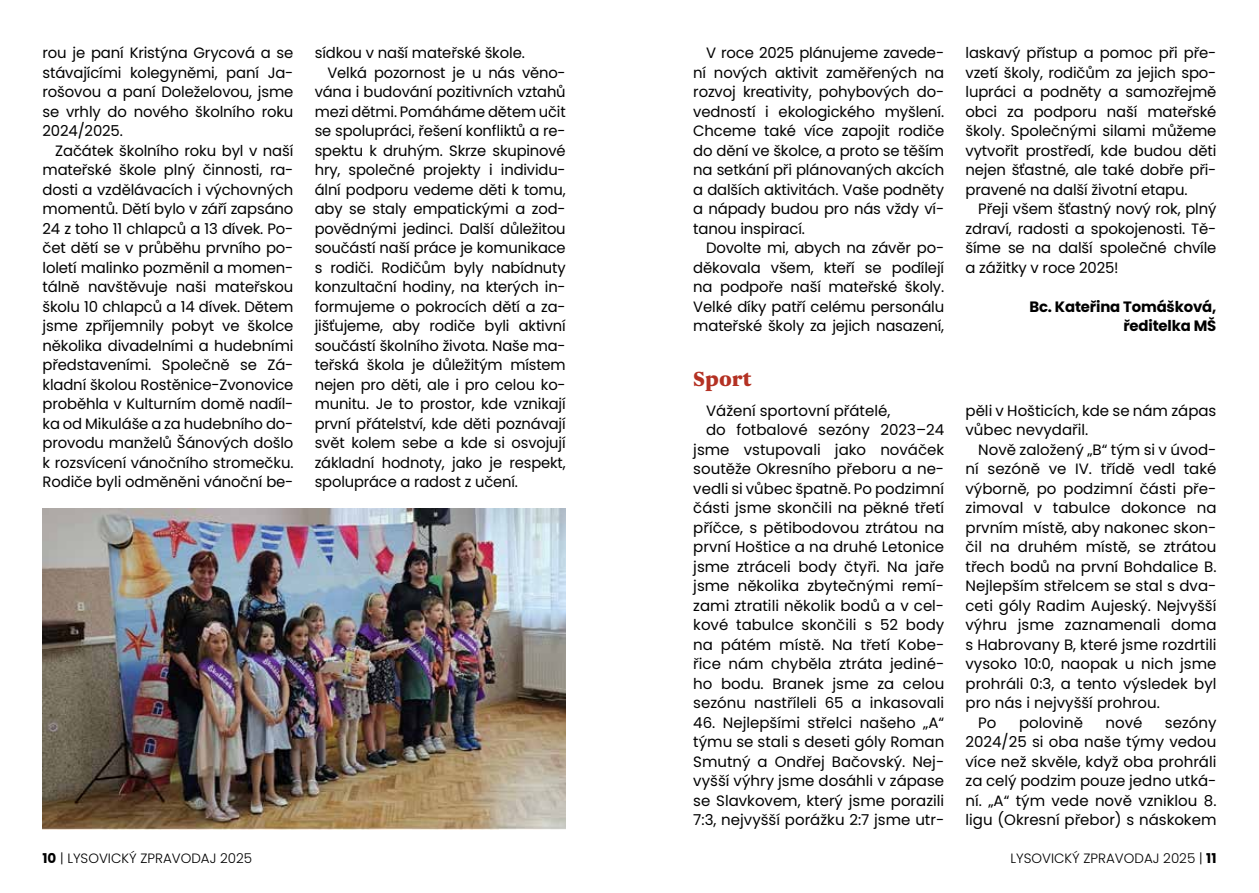
<style>
.page{position:relative;width:1259px;height:893px;background:#fff}
.page>*{position:absolute;margin:0;border:0;box-sizing:border-box;transform-origin:0 0}
.t1{font:900 24px "Newzald";color:#b43123}
.t2{font:15px/19.5px "Poppins";letter-spacing:-.01em;color:#000;text-align:justify}
.t3{font:700 15px/19.5px "Poppins";letter-spacing:-.01em;color:#000;text-align:right}
.t4{font:300 13.5px "Poppins";color:#000}
.s1{font-weight:700}
</style>
<div class="page">
<img style="left:43px;top:508px;width:523px;height:321px">
<p class="t2" style="left:43px;top:43px;width:252px">rou je paní Kristýna Grycová a se stávajícími kolegyněmi, paní Ja&shy;rošovou a paní Doleželovou, jsme se vrhly do nového školního roku 2024/2025.</p>
<p class="t2" style="left:43px;top:141px;width:252px;text-indent:13px">Začátek školního roku byl v naší mateřské škole plný činnosti, ra&shy;dosti a vzdělávacích i výchovných momentů. Dětí bylo v září zapsáno 24 z toho 11 chlapců a 13 dívek. Po&shy;čet dětí se v průběhu prvního po&shy;loletí malinko pozměnil a momen&shy;tálně navštěvuje naši mateřskou školu 10 chlapců a 14 dívek. Dětem jsme zpříjemnily pobyt ve školce několika divadelními a hudebními představeními. Společně se Zá&shy;kladní školou Rostěnice-Zvonovice proběhla v Kulturním domě nadíl&shy;ka od Mikuláše a za hudebního do&shy;provodu manželů Šánových došlo k rozsvícení vánočního stromečku.<br>Rodiče byli odměněni vánoční be-</p>
<p class="t2" style="left:315px;top:43px;width:212px">sídkou v naší mateřské škole.</p>
<p class="t2" style="left:327px;top:63px;width:240px">Velká pozornost je u nás věno-</p>
<p class="t2" style="left:315px;top:82px;width:252px">vána i budování pozitivních vztahů</p>
<p class="t2" style="left:315px;top:102px;width:252px">mezi dětmi. Pomáháme dětem učit</p>
<p class="t2" style="left:315px;top:121px;width:252px">se spolupráci, řešení konfliktů a re-</p>
<p class="t2" style="left:315px;top:141px;width:252px">spektu k druhým. Skrze skupinové</p>
<p class="t2" style="left:315px;top:160px;width:252px">hry, společné projekty i individu-</p>
<p class="t2" style="left:315px;top:180px;width:252px">ální podporu vedeme děti k tomu,</p>
<p class="t2" style="left:315px;top:199px;width:252px">aby se staly empatickými a zod-</p>
<p class="t2" style="left:315px;top:219px;width:252px">povědnými jedinci. Další důležitou</p>
<p class="t2" style="left:315px;top:238px;width:252px">součástí naší práce je komunikace</p>
<p class="t2" style="left:315px;top:258px;width:252px">s rodiči. Rodičům byly nabídnuty</p>
<p class="t2" style="left:315px;top:277px;width:252px">konzultační hodiny, na kterých in-</p>
<p class="t2" style="left:315px;top:297px;width:252px">formujeme o pokrocích dětí a za-</p>
<p class="t2" style="left:315px;top:316px;width:252px">jišťujeme, aby rodiče byli aktivní</p>
<p class="t2" style="left:315px;top:336px;width:252px">součástí školního života. Naše ma-</p>
<p class="t2" style="left:315px;top:355px;width:252px">teřská škola je důležitým místem</p>
<p class="t2" style="left:315px;top:375px;width:252px">nejen pro děti, ale i pro celou ko-</p>
<p class="t2" style="left:315px;top:394px;width:252px">munitu. Je to prostor, kde vznikají</p>
<p class="t2" style="left:315px;top:414px;width:252px">první přátelství, kde děti poznávají</p>
<p class="t2" style="left:315px;top:433px;width:252px">svět kolem sebe a kde si osvojují</p>
<p class="t2" style="left:315px;top:453px;width:252px">základní hodnoty, jako je respekt,</p>
<p class="t2" style="left:315px;top:472px;width:205px">spolupráce a radost z učení.</p>
<p class="t2" style="left:693px;top:43px;width:252px;text-indent:13px">V roce 2025 plánujeme zavede&shy;ní nových aktivit zaměřených na rozvoj kreativity, pohybových do&shy;vedností i ekologického myšlení.<br>Chceme také více zapojit rodiče do dění ve školce, a proto se těším na setkání při plánovaných akcích a dalších aktivitách. Vaše podněty a nápady budou pro nás vždy ví&shy;tanou inspirací.</p>
<p class="t2" style="left:693px;top:238px;width:252px;text-indent:13px">Dovolte mi, abych na závěr po&shy;děkovala všem, kteří se podílejí na podpoře naší mateřské školy.<br>Velké díky patří celému personálu mateřské školy za jejich nasazení,</p>
<h1 class="t1" style="left:693px;top:362px;width:60px">Sport</h1>
<p class="t2" style="left:706px;top:401px;width:186px">Vážení sportovní přátelé,</p>
<p class="t2" style="left:706px;top:420px;width:240px">do fotbalové sezóny 2023–24</p>
<p class="t2" style="left:693px;top:440px;width:252px">jsme vstupovali jako nováček</p>
<p class="t2" style="left:693px;top:459px;width:252px">soutěže Okresního přeboru a ne-</p>
<p class="t2" style="left:693px;top:479px;width:252px">vedli si vůbec špatně. Po podzimní</p>
<p class="t2" style="left:693px;top:498px;width:252px">části jsme skončili na pěkné třetí</p>
<p class="t2" style="left:693px;top:518px;width:252px">příčce, s pětibodovou ztrátou na</p>
<p class="t2" style="left:693px;top:537px;width:252px">první Hoštice a na druhé Letonice</p>
<p class="t2" style="left:693px;top:557px;width:252px">jsme ztráceli body čtyři. Na jaře</p>
<p class="t2" style="left:693px;top:576px;width:252px">jsme několika zbytečnými remí-</p>
<p class="t2" style="left:693px;top:596px;width:252px">zami ztratili několik bodů a v cel-</p>
<p class="t2" style="left:693px;top:615px;width:252px">kové tabulce skončili s 52 body</p>
<p class="t2" style="left:693px;top:635px;width:252px">na pátém místě. Na třetí Kobe-</p>
<p class="t2" style="left:693px;top:654px;width:252px">řice nám chyběla ztráta jediné-</p>
<p class="t2" style="left:693px;top:674px;width:252px">ho bodu. Branek jsme za celou</p>
<p class="t2" style="left:693px;top:693px;width:252px">sezónu nastříleli 65 a inkasovali</p>
<p class="t2" style="left:693px;top:713px;width:252px">46. Nejlepšími střelci našeho „A“ týmu se stali s deseti góly Roman Smutný a Ondřej Bačovský. Nej&shy;vyšší výhry jsme dosáhli v zápase se Slavkovem, který jsme porazili 7:3, nejvyšší porážku 2:7 jsme utr-</p>
<p class="t2" style="left:965px;top:43px;width:252px">laskavý přístup a pomoc při pře&shy;vzetí školy, rodičům za jejich spo&shy;lupráci a podněty a samozřejmě obci za podporu naší mateřské školy. Společnými silami můžeme vytvořit prostředí, kde budou děti nejen šťastné, ale také dobře při&shy;pravené na další životní etapu.</p>
<p class="t2" style="left:965px;top:199px;width:252px;text-indent:13px">Přeji všem šťastný nový rok, plný zdraví, radosti a spokojenosti. Tě&shy;šíme se na další společné chvíle a zážitky v roce 2025!</p>
<p class="t3" style="left:1029px;top:297px;width:189px">Bc. Kateřina Tomášková, ředitelka MŠ</p>
<p class="t2" style="left:965px;top:401px;width:252px">pěli v Hošticích, kde se nám zápas vůbec nevydařil.</p>
<p class="t2" style="left:978px;top:440px;width:240px">Nově založený „B“ tým si v úvod-</p>
<p class="t2" style="left:965px;top:459px;width:252px">ní sezóně ve IV. třídě vedl také</p>
<p class="t2" style="left:965px;top:479px;width:252px">výborně, po podzimní části pře-</p>
<p class="t2" style="left:965px;top:498px;width:252px">zimoval v tabulce dokonce na</p>
<p class="t2" style="left:965px;top:518px;width:252px">prvním místě, aby nakonec skon-</p>
<p class="t2" style="left:965px;top:537px;width:252px">čil na druhém místě, se ztrátou</p>
<p class="t2" style="left:965px;top:557px;width:252px">třech bodů na první Bohdalice B.</p>
<p class="t2" style="left:965px;top:576px;width:252px">Nejlepším střelcem se stal s dva-</p>
<p class="t2" style="left:965px;top:596px;width:252px">ceti góly Radim Aujeský. Nejvyšší</p>
<p class="t2" style="left:965px;top:615px;width:252px">výhru jsme zaznamenali doma</p>
<p class="t2" style="left:965px;top:635px;width:252px">s Habrovany B, které jsme rozdrtili</p>
<p class="t2" style="left:965px;top:654px;width:252px">vysoko 10:0, naopak u nich jsme</p>
<p class="t2" style="left:965px;top:674px;width:252px">prohráli 0:3, a tento výsledek byl</p>
<p class="t2" style="left:965px;top:693px;width:196px">pro nás i nejvyšší prohrou.</p>
<p class="t2" style="left:978px;top:713px;width:20px">Po</p>
<p class="t2" style="left:1019px;top:713px;width:66px">polovině</p>
<p class="t2" style="left:1105px;top:713px;width:38px">nové</p>
<p class="t2" style="left:965px;top:713px;width:252px;text-indent:199px">sezóny 2024/25 si oba naše týmy vedou více než skvěle, když oba prohráli za celý podzim pouze jedno utká&shy;ní. „A“ tým vede nově vzniklou 8. ligu (Okresní přebor) s náskokem</p>
<p class="t4" style="left:43px;top:851px;width:211px"><span class="s1">10</span> | LYSOVICKÝ ZPRAVODAJ 2025</p>
<p class="t4" style="left:1010px;top:851px;width:207px">LYSOVICKÝ ZPRAVODAJ 2025 | <span class="s1">11</span></p>
</div>
